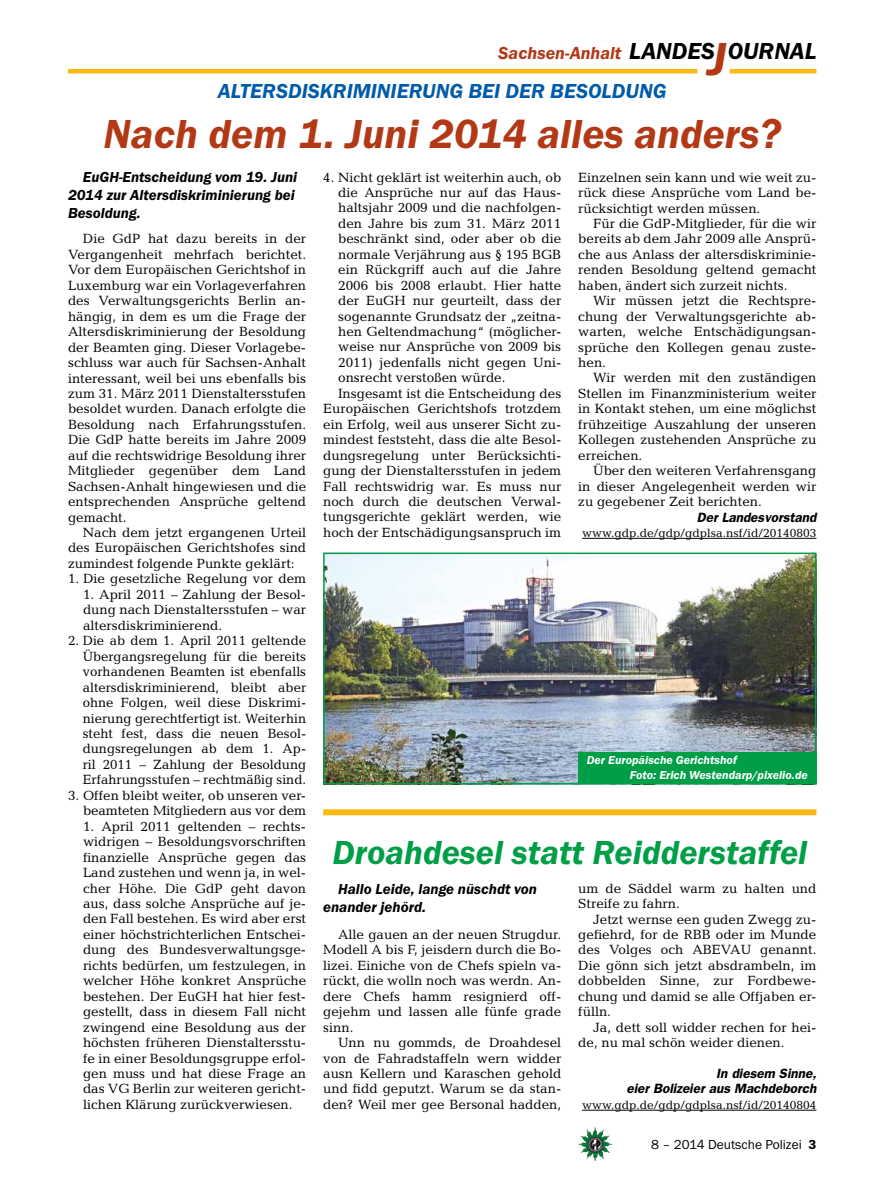
<style>
.page{position:relative;width:893px;height:1191px;background:#fff}
.page>*{position:absolute;margin:0;border:0;box-sizing:border-box;transform-origin:0 0}
.t1{font:italic 600 42px "Franklin Gothic Itc T";color:#b33916}
.t2{font:italic 600 34.5px "Franklin Gothic Itc T";color:#009f47}
.t3{font:italic 600 24px "Franklin Gothic Itc T";color:#000}
.t4{font:italic 600 21px "Franklin Gothic Itc T";color:#005baa}
.t5{font:italic 600 18px "Franklin Gothic Itc T";color:#b33916}
.t6{font:italic 600 15px/18px "Franklin Gothic Itc T";color:#000}
.t7{font:13.5px/15.5px "Candida";color:#000;text-align:justify}
.t8{font:italic 600 13.5px/15.5px "Franklin Gothic";color:#000;text-align:right}
.t9{font:13.5px "Franklin Gothic Itc T";color:#000}
.t10{font:12px "Candida";color:#000}
.t11{font:italic 600 12px/15px "Franklin Gothic Itc T";color:#fff}
.s1{font-size:48px;color:#b33916}
.s2{font-weight:600}
</style>
<div class="page">
<img style="left:578px;top:1127px;width:17px;height:25px">
<hr style="left:730px;top:69px;width:86px;height:4px;background:#fdb913">
<hr style="left:68px;top:69px;width:629px;height:4px;background:#fdb913">
<hr style="left:582px;top:538px;width:234px;height:1px;background:#000">
<img style="left:326px;top:555px;width:487px;height:226px">
<div style="left:323px;top:552px;width:493px;height:232px;border:2px solid #009f47"></div>
<div style="left:578px;top:752px;width:238px;height:31px;background:#009f47"></div>
<hr style="left:582px;top:1109px;width:234px;height:1px;background:#000">
<div style="left:323px;top:809px;width:493px;height:6px;background:#fdb913"></div>
<h3 class="t3" style="left:629px;top:37px;width:189px">LANDES<span class="s1">J</span>OURNAL</h3>
<h3 class="t5" style="left:498px;top:42px;width:125px">Sachsen-Anhalt</h3>
<h3 class="t4" style="left:218px;top:79px;width:26px">Altersd</h3>
<h3 class="t4" style="left:302px;top:79px;width:109px">iskriminierun</h3>
<h3 class="t4" style="left:449px;top:79px;width:70px">g bei der</h3>
<h3 class="t4" style="left:550px;top:79px;width:14px">Besoldun</h3>
<h3 class="t4" style="left:653px;top:79px;width:15px">g</h3>
<h1 class="t1" style="left:104px;top:109px;width:679px">Nach dem 1. Juni 2014 alles anders?</h1>
<p class="t6" style="left:68px;top:168px;width:231px;text-indent:15px">EuGH-Entscheidung vom 19. Juni<br>2014 zur Altersdiskriminierung bei<br>Besoldung.</p>
<p class="t7" style="left:68px;top:231px;width:240px;text-indent:15px">Die GdP hat dazu bereits in der Vergangenheit mehrfach berichtet.<br>Vor dem Europäischen Gerichtshof in Luxemburg war ein Vorlageverfahren des Verwaltungsgerichts Berlin an&shy;hängig, in dem es um die Frage der Altersdiskriminierung der Besoldung der Beamten ging. Dieser Vorlagebe&shy;schluss war auch für Sachsen-Anhalt interessant, weil bei uns ebenfalls bis zum 31. März 2011 Dienstaltersstufen besoldet wurden. Danach erfolgte die Besoldung nach Erfahrungsstufen.<br>Die GdP hatte bereits im Jahre 2009 auf die rechtswidrige Besoldung ihrer Mitglieder gegenüber dem Land Sachsen-Anhalt hingewiesen und die entsprechenden Ansprüche geltend gemacht.</p>
<p class="t7" style="left:68px;top:525px;width:240px;text-indent:15px">Nach dem jetzt ergangenen Urteil des Europäischen Gerichtshofes sind zumindest folgende Punkte geklärt:</p>
<p class="t7" style="left:68px;top:571px;width:240px">1. Die gesetzliche Regelung vor dem</p>
<p class="t7" style="left:83px;top:586px;width:225px">1. April 2011 – Zahlung der Besol&shy;dung nach Dienstaltersstufen – war altersdiskriminierend.</p>
<p class="t7" style="left:83px;top:633px;width:225px;text-indent:-15px">2. Die ab dem 1. April 2011 geltende Übergangsregelung für die bereits vorhandenen Beamten ist ebenfalls altersdiskriminierend, bleibt aber ohne Folgen, weil diese Diskrimi&shy;nierung gerechtfertigt ist. Weiterhin steht fest, dass die neuen Besol&shy;dungsregelungen ab dem 1. Ap&shy;ril 2011 – Zahlung der Besoldung Erfahrungsstufen – rechtmäßig sind.</p>
<p class="t7" style="left:68px;top:787px;width:240px;text-align:right">3. Offen bleibt weiter, ob unseren ver&shy;beamteten Mitgliedern aus vor dem</p>
<p class="t7" style="left:83px;top:818px;width:225px">1. April 2011 geltenden – rechts&shy;widrigen – Besoldungsvorschriften finanzielle Ansprüche gegen das Land zustehen und wenn ja, in wel&shy;cher Höhe. Die GdP geht davon aus, dass solche Ansprüche auf je&shy;den Fall bestehen. Es wird aber erst einer höchstrichterlichen Entschei&shy;dung des Bundesverwaltungsge&shy;richts bedürfen, um festzulegen, in welcher Höhe konkret Ansprüche bestehen. Der EuGH hat hier fest&shy;gestellt, dass in diesem Fall nicht zwingend eine Besoldung aus der höchsten früheren Dienstaltersstu&shy;fe in einer Besoldungsgruppe erfol&shy;gen muss und hat diese Frage an das VG Berlin zur weiteren gericht&shy;lichen Klärung zurückverwiesen.</p>
<p class="t7" style="left:323px;top:169px;width:240px">4. Nicht geklärt ist weiterhin auch, ob</p>
<p class="t7" style="left:338px;top:185px;width:225px">die Ansprüche nur auf das Haus-</p>
<p class="t7" style="left:338px;top:200px;width:225px">haltsjahr 2009 und die nachfolgen-</p>
<p class="t7" style="left:338px;top:216px;width:225px">den Jahre bis zum 31. März 2011</p>
<p class="t7" style="left:338px;top:231px;width:225px">beschränkt sind, oder aber ob die</p>
<p class="t7" style="left:338px;top:246px;width:225px">normale Verjährung aus § 195 BGB</p>
<p class="t7" style="left:338px;top:262px;width:225px">ein Rückgriff auch auf die Jahre</p>
<p class="t7" style="left:338px;top:277px;width:225px">2006 bis 2008 erlaubt. Hier hatte</p>
<p class="t7" style="left:338px;top:293px;width:225px">der EuGH nur geurteilt, dass der</p>
<p class="t7" style="left:338px;top:308px;width:225px">sogenannte Grundsatz der „zeitna-</p>
<p class="t7" style="left:338px;top:324px;width:225px">hen Geltendmachung“ (möglicher-</p>
<p class="t7" style="left:338px;top:339px;width:225px">weise nur Ansprüche von 2009 bis</p>
<p class="t7" style="left:338px;top:354px;width:225px">2011) jedenfalls nicht gegen Uni-</p>
<p class="t7" style="left:338px;top:370px;width:169px">onsrecht verstoßen würde.</p>
<p class="t7" style="left:338px;top:385px;width:225px">Insgesamt ist die Entscheidung des</p>
<p class="t7" style="left:323px;top:401px;width:240px">Europäischen Gerichtshofs trotzdem</p>
<p class="t7" style="left:323px;top:416px;width:240px">ein Erfolg, weil aus unserer Sicht zu-</p>
<p class="t7" style="left:323px;top:432px;width:240px">mindest feststeht, dass die alte Besol-</p>
<p class="t7" style="left:323px;top:447px;width:240px">dungsregelung unter Berücksichti-</p>
<p class="t7" style="left:323px;top:463px;width:240px">gung der Dienstaltersstufen in jedem</p>
<p class="t7" style="left:323px;top:478px;width:240px">Fall rechtswidrig war. Es muss nur</p>
<p class="t7" style="left:323px;top:493px;width:240px">noch durch die deutschen Verwal-</p>
<p class="t7" style="left:323px;top:509px;width:240px">tungsgerichte geklärt werden, wie</p>
<p class="t7" style="left:323px;top:524px;width:240px">hoch der Entschädigungsanspruch im</p>
<p class="t7" style="left:578px;top:169px;width:240px">Einzelnen sein kann und wie weit zu&shy;rück diese Ansprüche vom Land be&shy;rücksichtigt werden müssen.</p>
<p class="t7" style="left:578px;top:216px;width:240px;text-indent:15px">Für die GdP-Mitglieder, für die wir bereits ab dem Jahr 2009 alle Ansprü&shy;che aus Anlass der altersdiskriminie&shy;renden Besoldung geltend gemacht haben, ändert sich zurzeit nichts.</p>
<p class="t7" style="left:578px;top:293px;width:240px;text-indent:15px">Wir müssen jetzt die Rechtspre&shy;chung der Verwaltungsgerichte ab&shy;warten, welche Entschädigungsan&shy;sprüche den Kollegen genau zuste&shy;hen.</p>
<p class="t7" style="left:578px;top:370px;width:240px;text-indent:15px">Wir werden mit den zuständigen Stellen im Finanzministerium weiter in Kontakt stehen, um eine möglichst frühzeitige Auszahlung der unseren Kollegen zustehenden Ansprüche zu erreichen.</p>
<p class="t7" style="left:578px;top:463px;width:240px;text-indent:15px">Über den weiteren Verfahrensgang in dieser Angelegenheit werden wir zu gegebener Zeit berichten.</p>
<p class="t8" style="left:697px;top:509px;width:121px">Der Landesvorstand</p>
<p class="t10" style="left:582px;top:526px;width:236px">www.gdp.de/gdp/gdplsa.nsf/id/20140803</p>
<p class="t11" style="left:587px;top:752px;width:152px">Der Europäische Gerichtshof<br>F</p>
<p class="t11" style="left:636px;top:767px;width:173px">oto: Erich Westendarp/pixelio.de</p>
<h2 class="t2" style="left:332px;top:832px;width:476px">Droahdesel statt Reidderstaffel</h2>
<p class="t6" style="left:323px;top:879px;width:215px;text-indent:15px">Hallo Leide, lange nüschdt von enander jehörd.</p>
<p class="t7" style="left:323px;top:926px;width:240px;text-indent:15px">Alle gauen an der neuen Strugdur.<br>Modell A bis F, jeisdern durch die Bo&shy;lizei. Einiche von de Chefs spieln va&shy;rückt, die wolln noch was werdn. An&shy;dere Chefs hamm resignierd off&shy;gejehm und lassen alle fünfe grade sinn.</p>
<p class="t7" style="left:323px;top:1034px;width:240px;text-indent:15px">Unn nu gommds, de Droahdesel von de Fahradstaffeln wern widder ausn Kellern und Karaschen gehold und fidd geputzt. Warum se da stan&shy;den? Weil mer gee Bersonal hadden,</p>
<p class="t7" style="left:578px;top:880px;width:240px">um de Säddel warm zu halten und<br>Streife zu fahrn.</p>
<p class="t7" style="left:578px;top:911px;width:240px;text-indent:15px">Jetzt wernse een guden Zwegg zu&shy;gefiehrd, for de RBB oder im Munde des Volges och ABEVAU genannt.<br>Die gönn sich jetzt absdrambeln, im dobbelden Sinne, zur Fordbewe&shy;chung und damid se alle Offjaben er&shy;fülln.</p>
<p class="t7" style="left:578px;top:1019px;width:240px;text-indent:15px">Ja, dett soll widder rechen for hei&shy;de, nu mal schön weider dienen.</p>
<p class="t8" style="left:626px;top:1065px;width:192px">In diesem Sinne,<br>eier Bolizeier aus Machdeborch</p>
<p class="t10" style="left:582px;top:1098px;width:236px">www.gdp.de/gdp/gdplsa.nsf/id/20140804</p>
<p class="t9" style="left:651px;top:1136px;width:167px">8 – 2014 Deutsche Polizei <span class="s2">3</span></p>
</div>
